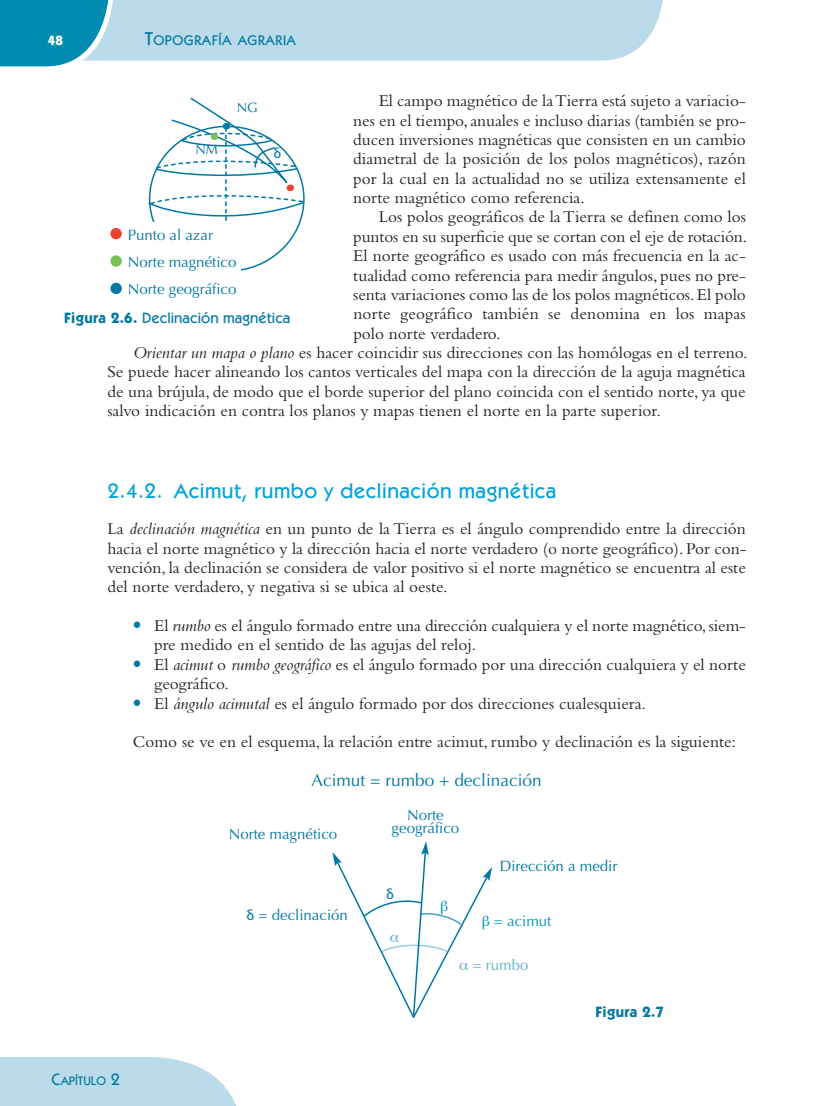
<style>
.page{position:relative;width:830px;height:1106px;background:#fff}
.page>*{position:absolute;margin:0;border:0;box-sizing:border-box;transform-origin:0 0}
.t1{font:500 21px "ITC Kabel Std";letter-spacing:.025em;color:#00a2d9}
.t2{font:17.25px/19.4px "Bembo";color:#222122;text-align:justify}
.t3{font:17.25px "Optima";color:#0078a2}
.t4{font:15px/27px "Optima";color:#0078a2;text-align:center}
.t5{font:500 15px "ITC Kabel Std";letter-spacing:.005em;color:#0078a2}
.t6{font:700 15px "ITC Kabel Std";letter-spacing:.025em;color:#0078a2}
.t7{font:15px "Optima";color:#0496ba}
.t8{font:15px "Optima";color:#62b0ce}
.t9{font:500 14.1px "ITC Kabel Std";letter-spacing:.035em;color:#0078a2}
.t10{font:13.5px "Optima";color:#0078a2}
.t11{font:700 13.5px "ITC Kabel Std";color:#fff}
.t12{font:13.5px "Lucida Grande";color:#0078a2}
.t13{font:500 12.3px "ITC Kabel Std";color:#0078a2}
.s1{font-size:18.75px}
.s2{font-style:italic}
.s3{font-weight:700}
.s4{font-family:"Optima";font-weight:900;color:#0078a2}
.s5{font-size:16.5px}
.s6{font-family:"Lucida Grande";font-size:13.5px}
</style>
<div class="page">
<div style="left:114px;top:0;width:549px;height:61px;background:#bbdbea"></div>
<svg style="left:0;top:0;width:114px;height:67px;background:#289cbd"></svg>
<svg style="left:0;top:1057px;width:237px;height:49px;background:#c1deec"></svg>
<div style="left:110px;top:228px;width:12px;height:11px;background:#eb4233;border-radius:50%"></div>
<div style="left:110px;top:255px;width:12px;height:12px;background:#7ac053;border-radius:50%"></div>
<div style="left:110px;top:283px;width:12px;height:11px;background:#0078a2;border-radius:50%"></div>
<svg style="left:148px;top:97px;width:157px;height:174px"></svg>
<div style="left:211px;top:133px;width:7px;height:7px;background:#7ac053;border-radius:50%"></div>
<div style="left:223px;top:123px;width:7px;height:6px;background:#0078a2;border-radius:50%"></div>
<div style="left:286px;top:184px;width:8px;height:7px;background:#eb4233;border-radius:50%"></div>
<svg style="left:332px;top:841px;width:160px;height:177px"></svg>
<p class="t11" style="left:48px;top:35px;width:17px">48</p>
<p class="t9" style="left:145px;top:35px;width:153px"><span class="s1">T</span>OPOGRAFÍA AGRARIA</p>
<p class="t2" style="left:353px;top:93px;width:394px;text-indent:25px">El campo magnético de la Tierra está sujeto a variacio&shy;nes en el tiempo, anuales e incluso diarias (también se pro&shy;ducen inversiones magnéticas que consisten en un cambio diametral de la posición de los polos magnéticos), razón por la cual en la actualidad no se utiliza extensamente el norte magnético como referencia.</p>
<p class="t2" style="left:378px;top:209px;width:368px">Los polos geográficos de la Tierra se definen como los</p>
<p class="t2" style="left:353px;top:228px;width:395px">puntos en su superficie que se cortan con el eje de rotación.</p>
<p class="t2" style="left:353px;top:248px;width:394px">El norte geográfico es usado con más frecuencia en la ac-</p>
<p class="t2" style="left:353px;top:267px;width:394px">tualidad como referencia para medir ángulos, pues no pre-</p>
<p class="t2" style="left:353px;top:286px;width:394px">senta variaciones como las de los polos magnéticos. El polo</p>
<p class="t2" style="left:353px;top:306px;width:394px">norte geográfico también se denomina en los mapas</p>
<p class="t2" style="left:353px;top:325px;width:149px">polo norte verdadero.</p>
<p class="t2" style="left:133px;top:344px;width:615px"><span class="s2">Orientar un mapa o plano</span> es hacer coincidir sus direcciones con las homólogas en el terreno.</p>
<p class="t2" style="left:107px;top:364px;width:639px">Se puede hacer alineando los cantos verticales del mapa con la dirección de la aguja magnética</p>
<p class="t2" style="left:107px;top:383px;width:639px">de una brújula, de modo que el borde superior del plano coincida con el sentido norte, ya que</p>
<p class="t2" style="left:107px;top:403px;width:555px">salvo indicación en contra los planos y mapas tienen el norte en la parte superior.</p>
<p class="t10" style="left:236px;top:100px;width:23px">NG</p>
<p class="t10" style="left:195px;top:142px;width:24px">NM</p>
<p class="t12" style="left:273px;top:145px;width:9px">δ</p>
<p class="t4" style="left:128px;top:221px;width:110px;text-align:left">Punto al azar<br>Norte magnético<br>Norte geográfico</p>
<p class="t5" style="left:64px;top:313px;width:228px"><span class="s3">Figura 2.6.</span> Declinación magnética</p>
<p class="t1" style="left:107px;top:483px;width:450px">2.4.2. Acimut, rumbo y declinación magnética</p>
<p class="t2" style="left:107px;top:521px;width:640px">La <span class="s2">declinación magnética</span> en un punto de la Tierra es el ángulo comprendido entre la dirección hacia el norte magnético y la dirección hacia el norte verdadero (o norte geográfico). Por con&shy;vención, la declinación se considera de valor positivo si el norte magnético se encuentra al este del norte verdadero, y negativa si se ubica al oeste.</p>
<p class="t2" style="left:154px;top:617px;width:593px;text-indent:-21px"><span class="s4">•</span> El <span class="s2">rumbo</span> es el ángulo formado entre una dirección cualquiera y el norte magnético, siem&shy;pre medido en el sentido de las agujas del reloj.</p>
<p class="t2" style="left:154px;top:656px;width:593px;text-indent:-21px"><span class="s4">•</span> El <span class="s2">acimut</span> o <span class="s2">rumbo geográfico</span> es el ángulo formado por una dirección cualquiera y el norte geográfico.</p>
<p class="t2" style="left:133px;top:695px;width:514px"><span class="s4">•</span> El <span class="s2">ángulo acimutal</span> es el ángulo formado por dos direcciones cualesquiera.</p>
<p class="t2" style="left:133px;top:734px;width:604px">Como se ve en el esquema, la relación entre acimut, rumbo y declinación es la siguiente:</p>
<p class="t3" style="left:311px;top:770px;width:231px">Acimut = rumbo + declinación</p>
<p class="t13" style="left:51px;top:1076px;width:70px"><span class="s5">C</span>APÍTULO <span class="s5">2</span></p>
<p class="t4" style="left:229px;top:821px;width:110px">Norte magnético</p>
<p class="t4" style="left:246px;top:902px;width:103px"><span class="s6">δ</span> = declinación</p>
<p class="t4" style="left:391px;top:808px;width:69px;line-height:12.8px">Norte geográfico</p>
<p class="t12" style="left:386px;top:886px;width:9px">δ</p>
<p class="t4" style="left:499px;top:852px;width:119px">Dirección a medir</p>
<p class="t7" style="left:493px;top:912px;width:59px">= acimut</p>
<p class="t8" style="left:472px;top:956px;width:57px">= rumbo</p>
<p class="t6" style="left:595px;top:1006px;width:70px">Figura 2.7</p>
</div>
